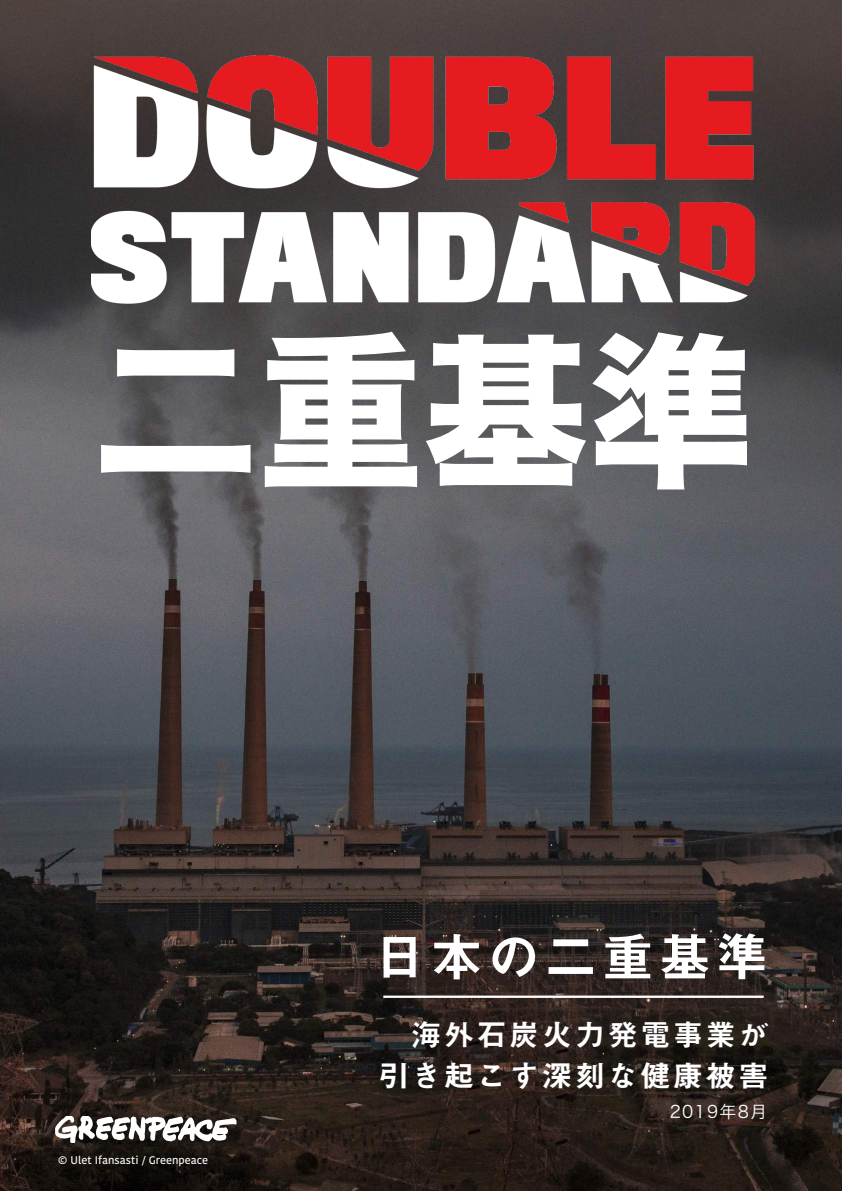
<style>
.page{position:relative;width:842px;height:1191px;background:#fff}
.page>*{position:absolute;margin:0;border:0;box-sizing:border-box;transform-origin:0 0}
.t1{font:165px "Hira Kaku Std N W8";color:#fff}
.t2{font:52.3px "Midashi Go Pr 6 N MB31";letter-spacing:.09em;color:#fff}
.t3{font:30px/41px "Midashi Go Pr 6 N MB31";letter-spacing:.09em;color:#fff;text-align:right}
.t4{font:17px "Hira Kaku Pro N W3";letter-spacing:.075em;color:#fff}
.t5{font:500 11px "Kohinoor Devanagari";color:#fff}
</style>
<div class="page">
<img style="left:0;top:0;width:842px;height:1191px">
<svg style="left:55px;top:1116px;width:181px;height:26px"></svg>
<img style="left:92px;top:55px;width:663px;height:248px">
<hr style="left:383px;top:995px;width:381px;height:3px;background:#fff">
<h1 class="t1" style="left:93px;top:320px;width:662px">二重基準</h1>
<h2 class="t2" style="left:373px;top:915px;width:396px">日本の二重基準</h2>
<h3 class="t3" style="left:379px;top:1012px;width:391px">海外石炭火力発電事業が引き起こす深刻な健康被害</h3>
<p class="t5" style="left:58px;top:1153px;width:152px">© Ulet Ifansasti / Greenpeace</p>
<h3 class="t4" style="left:670px;top:1096px;width:99px">2019年8月</h3>
</div>
